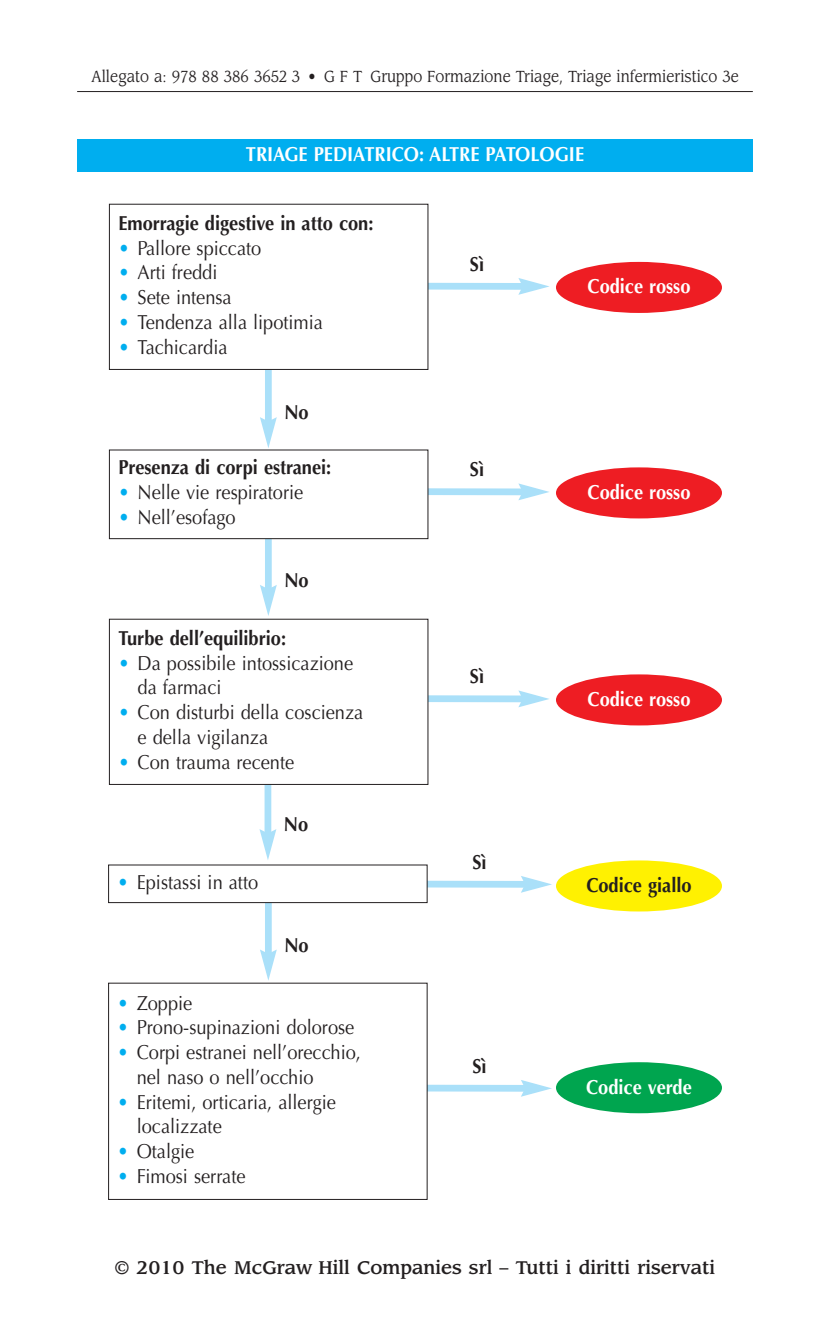
<style>
.page{position:relative;width:830px;height:1340px;background:#fff}
.page>*{position:absolute;margin:0;border:0;box-sizing:border-box;transform-origin:0 0}
.t1{font:20.25px/24.8px "Optima";color:#231f20;scale:.9 1}
.t2{font:700 20.25px "Optima";color:#231f20;scale:.9 1}
.t3{font:700 20.25px "Optima";color:#fff;scale:.9 1}
.t4{font:500 18px "Leawood";color:#231f20}
.t5{font:15.75px "Leawood";color:#231f20;scale:.9 1}
.s1{color:#00aeef}
</style>
<div class="page">
<hr style="left:77px;top:91px;width:675px;height:1px;background:#231f20">
<div style="left:77px;top:140px;width:675px;height:32px;background:#00aeef"></div>
<svg style="left:428px;top:278px;width:121px;height:17px"></svg>
<div style="left:265px;top:310px;width:6px;height:113px;background:#aae0f9"></div>
<svg style="left:260px;top:417px;width:17px;height:31px"></svg>
<div style="left:265px;top:478px;width:6px;height:112px;background:#aae0f9"></div>
<svg style="left:260px;top:585px;width:17px;height:31px"></svg>
<div style="left:264px;top:722px;width:7px;height:113px;background:#aae0f9"></div>
<svg style="left:259px;top:829px;width:17px;height:31px"></svg>
<div style="left:265px;top:883px;width:6px;height:72px;background:#aae0f9"></div>
<svg style="left:260px;top:949px;width:17px;height:31px"></svg>
<div style="left:109px;top:204px;width:319px;height:165px;background:#fff"></div>
<div style="left:109px;top:204px;width:319px;height:166px;border:1px solid #231f20"></div>
<div style="left:555px;top:262px;width:166px;height:51px;background:#ee1d23;border-radius:50%"></div>
<svg style="left:428px;top:483px;width:121px;height:17px"></svg>
<div style="left:555px;top:467px;width:166px;height:51px;background:#ee1d23;border-radius:50%"></div>
<svg style="left:428px;top:690px;width:121px;height:17px"></svg>
<div style="left:555px;top:674px;width:166px;height:51px;background:#ee1d23;border-radius:50%"></div>
<svg style="left:427px;top:875px;width:125px;height:17px"></svg>
<div style="left:555px;top:860px;width:166px;height:51px;background:#fff101;border-radius:50%"></div>
<svg style="left:427px;top:1079px;width:125px;height:17px"></svg>
<div style="left:555px;top:1062px;width:166px;height:51px;background:#00a54f;border-radius:50%"></div>
<div style="left:109px;top:619px;width:319px;height:165px;background:#fff"></div>
<div style="left:108px;top:865px;width:319px;height:37px;background:#fff"></div>
<div style="left:108px;top:864px;width:319px;height:39px;border:1px solid #231f20"></div>
<div style="left:109px;top:450px;width:319px;height:88px;background:#fff"></div>
<div style="left:109px;top:449px;width:319px;height:90px;border:1px solid #231f20"></div>
<p class="t5" style="left:91px;top:70px;width:721px">Allegato a: 978 88 386 3652 3 • G F T Gruppo Formazione Triage, Triage infermieristico 3e</p>
<p class="t3" style="left:246px;top:146px;width:377px">TRIAGE PEDIATRICO: ALTRE PATOLOGIE</p>
<p class="t2" style="left:118px;top:215px;width:285px">Emorragie digestive in atto con:</p>
<p class="t1" style="left:118px;top:237px;width:160px"><span class="s1">•</span> Pallore spiccato</p>
<p class="t1" style="left:118px;top:262px;width:112px"><span class="s1">•</span> Arti freddi</p>
<p class="t1" style="left:118px;top:287px;width:127px"><span class="s1">•</span> Sete intensa</p>
<p class="t1" style="left:118px;top:311px;width:229px"><span class="s1">•</span> Tendenza alla lipotimia</p>
<p class="t1" style="left:118px;top:336px;width:123px"><span class="s1">•</span> Tachicardia</p>
<p class="t2" style="left:284px;top:404px;width:28px">No</p>
<p class="t2" style="left:118px;top:459px;width:238px">Presenza di corpi estranei:</p>
<p class="t1" style="left:118px;top:482px;width:207px"><span class="s1">•</span> Nelle vie respiratorie</p>
<p class="t1" style="left:118px;top:506px;width:132px"><span class="s1">•</span> Nell’esofago</p>
<p class="t2" style="left:284px;top:571px;width:28px">No</p>
<p class="t2" style="left:118px;top:629px;width:188px">Turbe dell’equilibrio:</p>
<p class="t1" style="left:137px;top:652px;width:241px;text-indent:-19px"><span class="s1">•</span> Da possibile intossicazione da farmaci</p>
<p class="t1" style="left:137px;top:702px;width:252px;text-indent:-19px"><span class="s1">•</span> Con disturbi della coscienza e della vigilanza</p>
<p class="t1" style="left:118px;top:751px;width:197px"><span class="s1">•</span> Con trauma recente</p>
<p class="t1" style="left:117px;top:871px;width:158px"><span class="s1">•</span> Epistassi in atto</p>
<p class="t2" style="left:284px;top:816px;width:28px">No</p>
<p class="t2" style="left:284px;top:936px;width:28px">No</p>
<p class="t1" style="left:117px;top:992px;width:85px"><span class="s1">•</span> Zoppie</p>
<p class="t1" style="left:117px;top:1017px;width:264px"><span class="s1">•</span> Prono-supinazioni dolorose</p>
<p class="t1" style="left:137px;top:1041px;width:250px;text-indent:-19px"><span class="s1">•</span> Corpi estranei nell’orecchio, nel naso o nell’occhio</p>
<p class="t1" style="left:137px;top:1091px;width:223px;text-indent:-19px"><span class="s1">•</span> Eritemi, orticaria, allergie localizzate</p>
<p class="t1" style="left:117px;top:1140px;width:87px"><span class="s1">•</span> Otalgie</p>
<p class="t1" style="left:117px;top:1165px;width:144px"><span class="s1">•</span> Fimosi serrate</p>
<p class="t2" style="left:469px;top:256px;width:17px">Sì</p>
<p class="t2" style="left:469px;top:461px;width:17px">Sì</p>
<p class="t2" style="left:469px;top:668px;width:17px">Sì</p>
<p class="t2" style="left:472px;top:853px;width:17px">Sì</p>
<p class="t2" style="left:472px;top:1057px;width:17px">Sì</p>
<p class="t3" style="left:587px;top:278px;width:116px">Codice rosso</p>
<p class="t3" style="left:587px;top:483px;width:116px">Codice rosso</p>
<p class="t3" style="left:587px;top:690px;width:116px">Codice rosso</p>
<p class="t2" style="left:586px;top:876px;width:118px">Codice giallo</p>
<p class="t3" style="left:586px;top:1078px;width:119px">Codice verde</p>
<p class="t4" style="left:115px;top:1259px;width:601px">© 2010 The McGraw Hill Companies srl – Tutti i diritti riservati</p>
</div>
